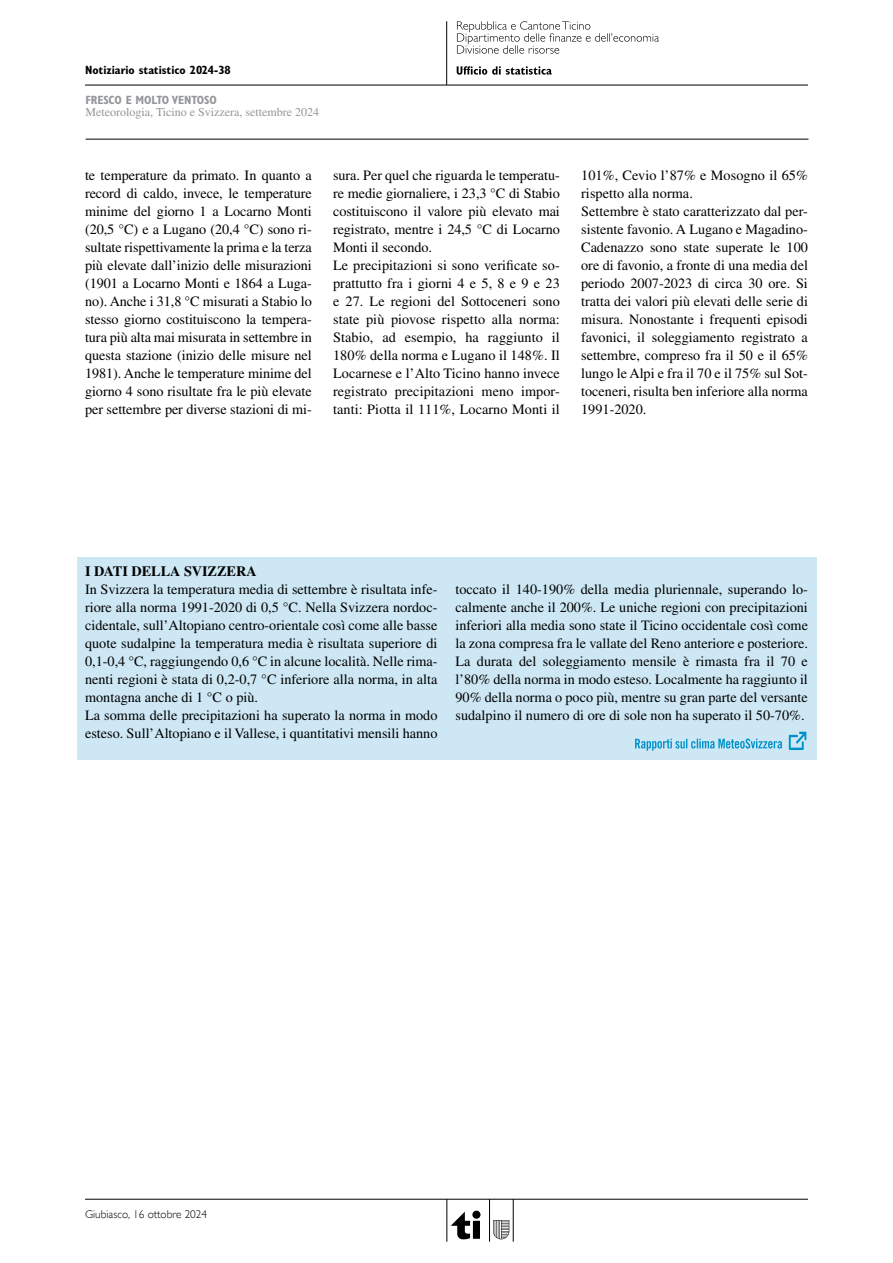
<style>
.page{position:relative;width:893px;height:1263px;background:#fff}
.page>*{position:absolute;margin:0;border:0;box-sizing:border-box;transform-origin:0 0}
.t1{font:14.25px/18px "Times LT Std";color:#000}
.t2{font:700 14.25px "Times LT Std";color:#000}
.t3{font:12px "Times LT Std";color:#939598}
.t4{font:700 condensed 12px "Gill Sans MT Std";color:#000}
.t5{font:700 condensed 12px "Gill Sans MT Std";letter-spacing:-.01em;color:#939598}
.t6{font:300 11.25px "Gill Sans";color:#000}
</style>
<div class="page">
<hr style="left:85px;top:85px;width:723px;height:1px;background:#000">
<hr style="left:446px;top:21px;width:1px;height:64px;background:#000">
<svg style="left:493px;top:1220px;width:16px;height:19px"></svg>
<div style="left:472px;top:1210px;width:8px;height:9px;background:#000;border-radius:50%"></div>
<svg style="left:451px;top:1212px;width:19px;height:27px"></svg>
<div style="left:473px;top:1221px;width:7px;height:18px;background:#000"></div>
<hr style="left:85px;top:1199px;width:723px;height:1px;background:#000">
<hr style="left:447px;top:1199px;width:1px;height:43px;background:#000">
<hr style="left:489px;top:1199px;width:1px;height:43px;background:#000">
<hr style="left:513px;top:1199px;width:1px;height:43px;background:#000">
<svg style="left:457px;top:66px;width:95px;height:9px"></svg>
<svg style="left:457px;top:21px;width:202px;height:33px"></svg>
<hr style="left:86px;top:139px;width:722px;height:1px;background:#000">
<div style="left:77px;top:557px;width:739px;height:202px;background:#cde7f4"></div>
<svg style="left:789px;top:732px;width:17px;height:18px"></svg>
<svg style="left:635px;top:738px;width:147px;height:13px"></svg>
<p class="t4" style="left:85px;top:63px;width:147px">Notiziario statistico 2024-38</p>
<p class="t5" style="left:86px;top:93px;width:133px">FRESCO E MOLTO VENTOSO</p>
<p class="t3" style="left:86px;top:105px;width:235px">Meteorologia, Ticino e Svizzera, settembre 2024</p>
<p class="t1" style="left:85px;top:166px;width:228px;text-align:justify">te temperature da primato. In quanto a record di caldo, invece, le temperature minime del giorno 1 a Locarno Monti (20,5 °C) e a Lugano (20,4 °C) sono ri&shy;sultate rispettivamente la prima e la terza più elevate dall’inizio delle misurazioni (1901 a Locarno Monti e 1864 a Luga&shy;no). Anche i 31,8 °C misurati a Stabio lo stesso giorno costituiscono la tempera&shy;tura più alta mai misurata in settembre in questa stazione (inizio delle misure nel 1981). Anche le temperature minime del giorno 4 sono risultate fra le più elevate per settembre per diverse stazioni di mi-</p>
<p class="t1" style="left:333px;top:166px;width:228px">sura. Per quel che riguarda le temperatu&shy;re medie giornaliere, i 23,3 °C di Stabio costituiscono il valore più elevato mai registrato, mentre i 24,5 °C di Locarno Monti il secondo.<br>Le precipitazioni si sono verificate so&shy;prattutto fra i giorni 4 e 5, 8 e 9 e 23 e 27. Le regioni del Sottoceneri sono state più piovose rispetto alla norma:<br>Stabio, ad esempio, ha raggiunto il 180% della norma e Lugano il 148%. Il Locarnese e l’Alto Ticino hanno invece registrato precipitazioni meno impor&shy;tanti: Piotta il 111%, Locarno Monti il</p>
<p class="t1" style="left:581px;top:166px;width:228px">101%, Cevio l’87% e Mosogno il 65% rispetto alla norma.<br>Settembre è stato caratterizzato dal per&shy;sistente favonio. A Lugano e Magadino-Cadenazzo sono state superate le 100 ore di favonio, a fronte di una media del periodo 2007-2023 di circa 30 ore. Si tratta dei valori più elevati delle serie di misura. Nonostante i frequenti episodi favonici, il soleggiamento registrato a settembre, compreso fra il 50 e il 65% lungo le Alpi e fra il 70 e il 75% sul Sot&shy;toceneri, risulta ben inferiore alla norma 1991-2020.</p>
<p class="t2" style="left:85px;top:563px;width:173px">I DATI DELLA SVIZZERA</p>
<p class="t1" style="left:85px;top:580px;width:354px">In Svizzera la temperatura media di settembre è risultata infe&shy;riore alla norma 1991-2020 di 0,5 °C. Nella Svizzera nordoc&shy;cidentale, sull’Altopiano centro-orientale così come alle basse quote sudalpine la temperatura media è risultata superiore di 0,1-0,4 °C, raggiungendo 0,6 °C in alcune località. Nelle rima&shy;nenti regioni è stata di 0,2-0,7 °C inferiore alla norma, in alta montagna anche di 1 °C o più.<br>La somma delle precipitazioni ha superato la norma in modo esteso. Sull’Altopiano e il Vallese, i quantitativi mensili hanno</p>
<p class="t1" style="left:455px;top:580px;width:354px;text-align:justify">toccato il 140-190% della media pluriennale, superando lo&shy;calmente anche il 200%. Le uniche regioni con precipitazioni inferiori alla media sono state il Ticino occidentale così come la zona compresa fra le vallate del Reno anteriore e posteriore.<br>La durata del soleggiamento mensile è rimasta fra il 70 e l’80% della norma in modo esteso. Localmente ha raggiunto il 90% della norma o poco più, mentre su gran parte del versante sudalpino il numero di ore di sole non ha superato il 50-70%.</p>
<p class="t6" style="left:85px;top:1207px;width:124px">Giubiasco, 16 ottobre 2024</p>
</div>
